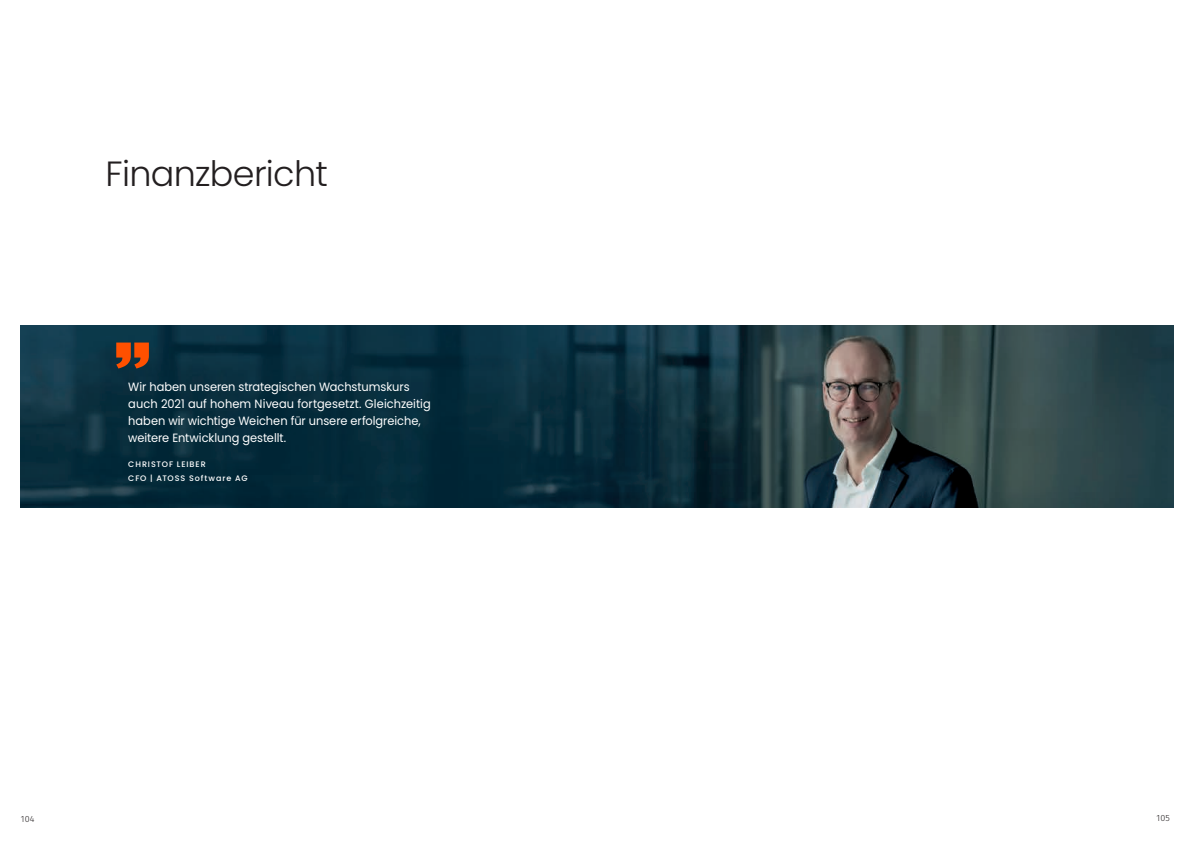
<style>
.page{position:relative;width:1191px;height:842px;background:#fff}
.page>*{position:absolute;margin:0;border:0;box-sizing:border-box;transform-origin:0 0}
.t1{font:300 35px "Poppins";letter-spacing:-.02em;color:#231f20}
.t2{font:12px/17px "Poppins";letter-spacing:-.005em;color:#fff;scale:.95 1}
.t3{font:300 9px "Fira Sans";letter-spacing:.025em;color:#231f20}
.t4{font:500 8px/14px "Poppins";letter-spacing:.11em;color:#fff}
</style>
<div class="page">
<img style="left:21px;top:326px;width:1152px;height:181px">
<svg style="left:116px;top:343px;width:33px;height:26px"></svg>
<h1 class="t1" style="left:105px;top:153px;width:224px">Finanzbericht</h1>
<p class="t2" style="left:128px;top:378px;width:320px">Wir haben unseren strategischen Wachstumskurs auch 2021 auf hohem Niveau fortgesetzt. Gleichzeitig haben wir wichtige Weichen für unsere erfolgreiche, weitere Entwicklung gestellt.</p>
<p class="t4" style="left:128px;top:457px;width:121px">CHRISTOF LEIBER<br>CFO | ATOSS Software AG</p>
<p class="t3" style="left:21px;top:813px;width:15px">104</p>
<p class="t3" style="left:1156px;top:812px;width:15px">105</p>
</div>
